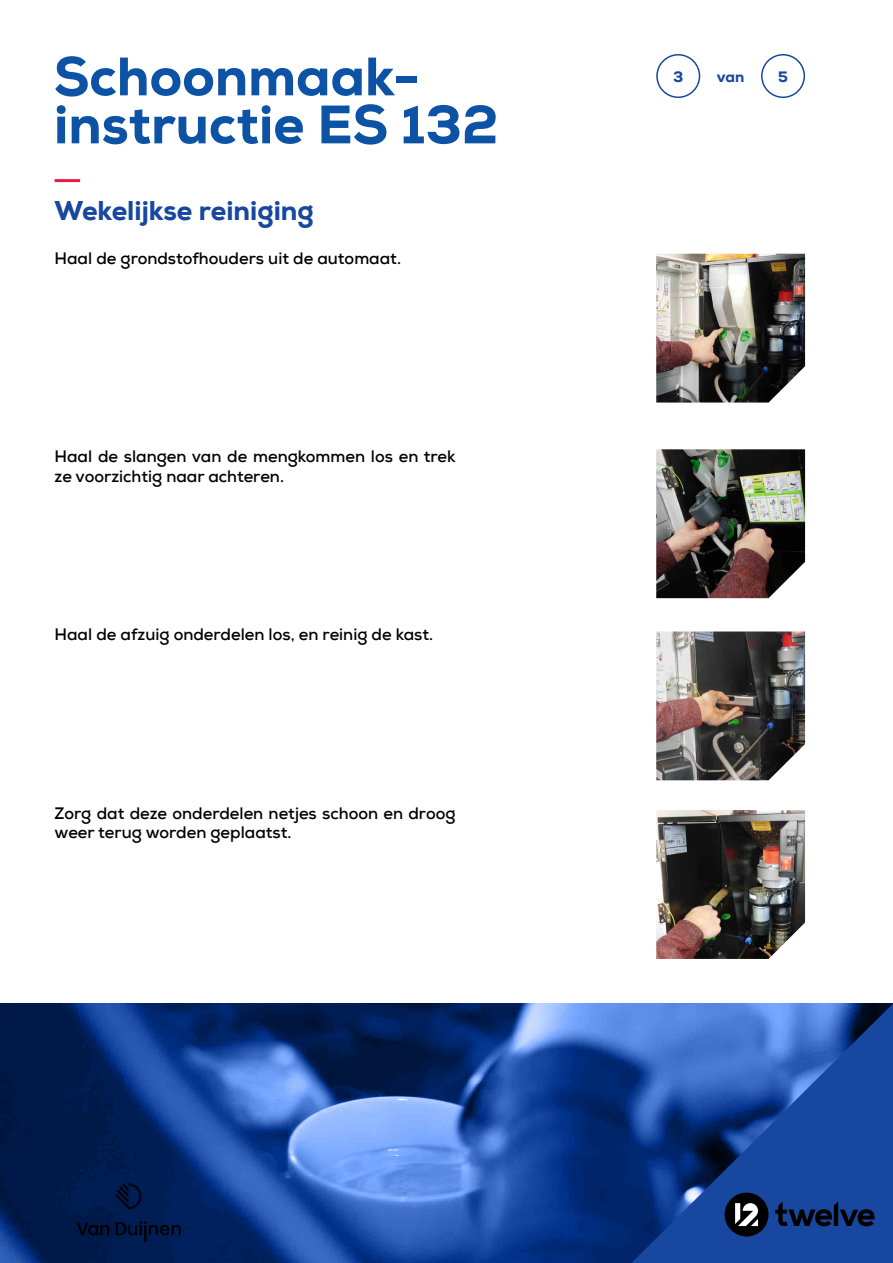
<style>
.page{position:relative;width:893px;height:1263px;background:#fff}
.page>*{position:absolute;margin:0;border:0;box-sizing:border-box;transform-origin:0 0}
.t1{font:800 54px "Nexa";color:#0d53a5}
.t2{font:800 27px "Nexa";color:#17479e}
.t3{font:700 16.5px/19.8px "Nexa";color:#000}
.t4{font:800 15px "Nexa";color:#17479e}
</style>
<div class="page">
<svg style="left:0;top:1003px;width:620px;height:260px;background:#1f468e"></svg>
<svg style="left:620px;top:1003px;width:273px;height:260px;background:#224fa1"></svg>
<svg style="left:775px;top:1201px;width:99px;height:25px;background:#0d2a5d"></svg>
<div style="left:725px;top:1192px;width:43px;height:44px;background:#000;border-radius:50%"></div>
<svg style="left:735px;top:1203px;width:23px;height:23px"></svg>
<div style="left:656px;top:54px;width:44px;height:44px;border:2px solid #17479e;border-radius:50%"></div>
<div style="left:761px;top:54px;width:44px;height:44px;border:2px solid #17479e;border-radius:50%"></div>
<img style="left:54px;top:1178px;width:154px;height:64px">
<img style="left:656px;top:254px;width:149px;height:149px">
<hr style="left:55px;top:179px;width:25px;height:3px;background:#ed1846">
<img style="left:656px;top:449px;width:149px;height:149px">
<img style="left:656px;top:631px;width:149px;height:149px">
<img style="left:656px;top:810px;width:149px;height:149px">
<h1 class="t1" style="left:54px;top:42px;width:368px">Schoonmaak-</h1>
<h1 class="t1" style="left:54px;top:90px;width:446px">instructie ES 132</h1>
<h2 class="t2" style="left:55px;top:193px;width:261px">Wekelijkse reiniging</h2>
<p class="t3" style="left:55px;top:248px;width:348px">Haal de grondstofhouders uit de automaat.</p>
<p class="t3" style="left:55px;top:446px;width:403px">Haal de slangen van de mengkommen los en trek ze voorzichtig naar achteren.</p>
<p class="t3" style="left:55px;top:625px;width:380px">Haal de afzuig onderdelen los, en reinig de kast.</p>
<p class="t3" style="left:55px;top:803px;width:402px">Zorg dat deze onderdelen netjes schoon en droog weer terug worden geplaatst.</p>
<p class="t4" style="left:673px;top:67px;width:12px">3</p>
<p class="t4" style="left:717px;top:67px;width:29px">van</p>
<p class="t4" style="left:778px;top:67px;width:11px">5</p>
</div>
